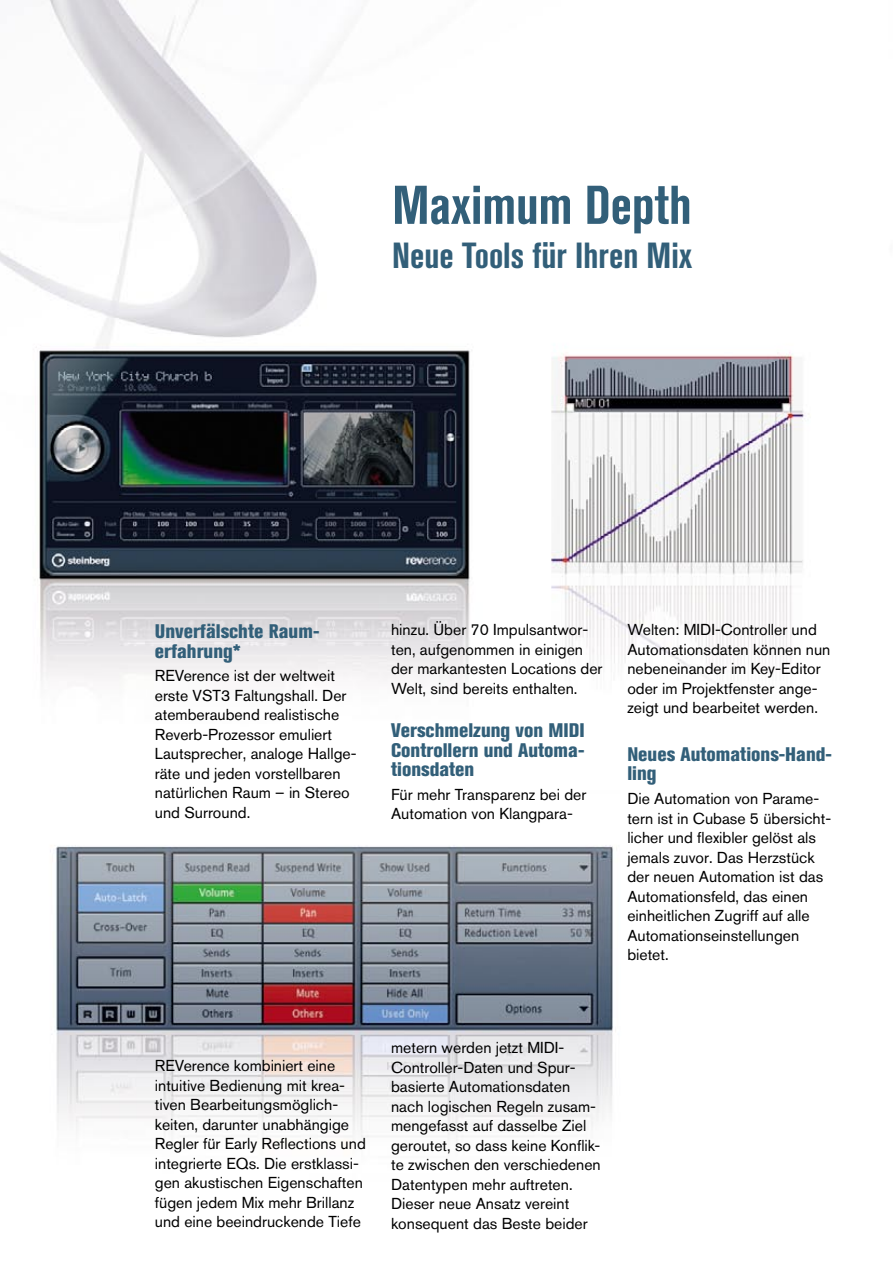
<style>
.page{position:relative;width:893px;height:1263px;background:#fff}
.page>*{position:absolute;margin:0;border:0;box-sizing:border-box;transform-origin:0 0}
.t1{font:700 condensed 54px "Akzidenz Grotesk BQ";color:#325f79}
.t2{font:700 condensed 36px "Akzidenz Grotesk BQ";color:#325f79}
.t3{font:800 condensed 19.5px/19.5px "Akzidenz Grotesk BQ";color:#325f79}
.t4{font:15.75px/19.5px "Akzidenz Grotesk BQ";color:#000}
</style>
<div class="page">
<img style="left:0;top:0;width:805px;height:1142px">
<h1 class="t1" style="left:392px;top:174px;width:301px">Maximum Depth</h1>
<h2 class="t2" style="left:392px;top:235px;width:302px">Neue Tools für Ihren Mix</h2>
<p class="t3" style="left:155px;top:622px;width:166px">Unverfälschte Raum&shy;erfahrung*</p>
<p class="t4" style="left:155px;top:666px;width:203px">REVerence ist der weltweit erste VST3 Faltungshall. Der atemberaubend realistische<br>Reverb-Prozessor emuliert<br>Lautsprecher, analoge Hallge&shy;räte und jeden vorstellbaren natürlichen Raum – in Stereo und Surround.</p>
<p class="t4" style="left:391px;top:620px;width:213px">hinzu. Über 70 Impulsantwor&shy;ten, aufgenommen in einigen der markantesten Locations der<br>Welt, sind bereits enthalten.</p>
<p class="t3" style="left:391px;top:721px;width:195px;text-align:justify">Verschmelzung von MIDI Controllern und Automa&shy;tionsdaten</p>
<p class="t4" style="left:391px;top:785px;width:197px">Für mehr Transparenz bei der<br>Automation von Klangpara-</p>
<p class="t4" style="left:627px;top:620px;width:205px">Welten: MIDI-Controller und<br>Automationsdaten können nun nebeneinander im Key-Editor oder im Projektfenster ange&shy;zeigt und bearbeitet werden.</p>
<p class="t3" style="left:627px;top:744px;width:206px">Neues Automations-Hand&shy;ling</p>
<p class="t4" style="left:627px;top:789px;width:205px">Die Automation von Parame&shy;tern ist in Cubase 5 übersicht&shy;licher und flexibler gelöst als jemals zuvor. Das Herzstück der neuen Automation ist das<br>Automationsfeld, das einen einheitlichen Zugriff auf alle<br>Automationseinstellungen bietet.</p>
<p class="t4" style="left:155px;top:1056px;width:213px">REVerence kombiniert eine intuitive Bedienung mit krea&shy;tiven Bearbeitungsmöglich&shy;keiten, darunter unabhängige<br>Regler für Early Reflections und integrierte EQs. Die erstklassi&shy;gen akustischen Eigenschaften fügen jedem Mix mehr Brillanz und eine beeindruckende Tiefe</p>
<p class="t4" style="left:391px;top:1038px;width:211px">metern werden jetzt MIDI-<br>Controller-Daten und Spur&shy;basierte Automationsdaten nach logischen Regeln zusam&shy;mengefasst auf dasselbe Ziel geroutet, so dass keine Konflik&shy;te zwischen den verschiedenen<br>Datentypen mehr auftreten.<br>Dieser neue Ansatz vereint konsequent das Beste beider</p>
</div>
